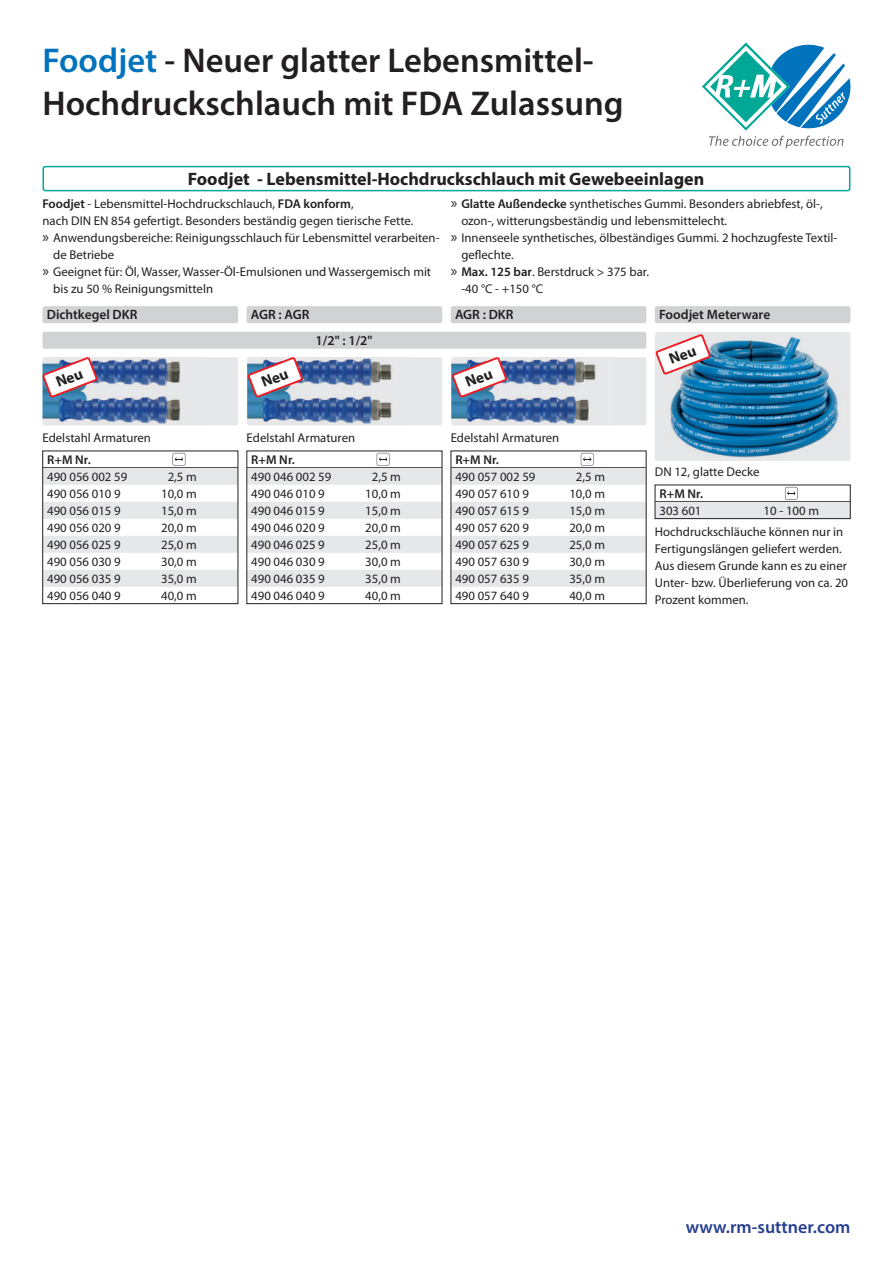
<style>
.page{position:relative;width:893px;height:1263px;background:#fff}
.page>*{position:absolute;margin:0;border:0;box-sizing:border-box;transform-origin:0 0}
.t1{font:600 34.5px/42.5px "Myriad Pro";color:#231f20}
.t2{font:700 18px "Myriad Pro";color:#231f20}
.t3{font:600 18px "Myriad Pro";color:#253f8e}
.t4{font:600 13.5px "Myriad Pro";color:#231f20}
.t5{font:12.75px/17px "Myriad Pro";color:#231f20}
.t6{font:600 12.75px "Myriad Pro";letter-spacing:.005em;color:#231f20}
.s1{color:#0073bc}
.s2{font-weight:600}
.s3{font-size:15.75px}
</style>
<div class="page">
<svg style="left:702px;top:43px;width:148px;height:106px"></svg>
<div style="left:43px;top:357px;width:195px;height:68px;background:#e6e7e9;border-radius:2px"></div>
<img style="left:43px;top:358px;width:137px;height:67px">
<div style="left:247px;top:357px;width:195px;height:68px;background:#e6e7e9;border-radius:2px"></div>
<img style="left:247px;top:358px;width:145px;height:67px">
<div style="left:451px;top:357px;width:195px;height:68px;background:#e6e7e9;border-radius:2px"></div>
<img style="left:451px;top:358px;width:145px;height:66px">
<div style="left:43px;top:166px;width:807px;height:25px;border:2px solid #00a895;border-radius:2px"></div>
<div style="left:43px;top:332px;width:603px;height:17px;background:#d1d2d4;border-radius:2px"></div>
<div style="left:43px;top:306px;width:195px;height:17px;background:#d1d2d4;border-radius:2px"></div>
<div style="left:247px;top:306px;width:195px;height:17px;background:#d1d2d4;border-radius:2px"></div>
<div style="left:451px;top:306px;width:195px;height:17px;background:#d1d2d4;border-radius:2px"></div>
<hr style="left:43px;top:467px;width:195px;height:1px;background:#231f20">
<div style="left:43px;top:468px;width:195px;height:17px;background:#e6e7e9"></div>
<div style="left:43px;top:502px;width:195px;height:17px;background:#e6e7e9"></div>
<div style="left:43px;top:536px;width:195px;height:17px;background:#e6e7e9"></div>
<div style="left:43px;top:570px;width:195px;height:17px;background:#e6e7e9"></div>
<svg style="left:173px;top:453px;width:12px;height:13px"></svg>
<hr style="left:655px;top:501px;width:195px;height:1px;background:#231f20">
<div style="left:655px;top:502px;width:195px;height:17px;background:#e6e7e9"></div>
<svg style="left:785px;top:487px;width:13px;height:13px"></svg>
<div style="left:655px;top:485px;width:195px;height:34px;border:1px solid #231f20"></div>
<hr style="left:247px;top:467px;width:195px;height:1px;background:#231f20">
<div style="left:247px;top:468px;width:195px;height:17px;background:#e6e7e9"></div>
<div style="left:247px;top:502px;width:195px;height:17px;background:#e6e7e9"></div>
<div style="left:247px;top:536px;width:195px;height:17px;background:#e6e7e9"></div>
<div style="left:247px;top:570px;width:195px;height:17px;background:#e6e7e9"></div>
<svg style="left:377px;top:453px;width:12px;height:13px"></svg>
<hr style="left:451px;top:467px;width:195px;height:1px;background:#231f20">
<div style="left:451px;top:468px;width:195px;height:17px;background:#e6e7e9"></div>
<div style="left:451px;top:502px;width:195px;height:17px;background:#e6e7e9"></div>
<div style="left:451px;top:536px;width:195px;height:17px;background:#e6e7e9"></div>
<div style="left:451px;top:570px;width:195px;height:17px;background:#e6e7e9"></div>
<svg style="left:581px;top:453px;width:13px;height:13px"></svg>
<div style="left:655px;top:306px;width:195px;height:17px;background:#d1d2d4;border-radius:2px"></div>
<div style="left:655px;top:333px;width:195px;height:128px;background:#e6e7e9;border-radius:2px"></div>
<img style="left:670px;top:337px;width:169px;height:121px">
<svg style="left:42px;top:357px;width:57px;height:42px"></svg>
<svg style="left:248px;top:357px;width:56px;height:42px"></svg>
<svg style="left:452px;top:357px;width:56px;height:42px"></svg>
<svg style="left:655px;top:333px;width:57px;height:43px"></svg>
<h1 class="t1" style="left:43px;top:39px;width:583px"><span class="s1">Foodjet</span> - Neuer glatter Lebensmittel-<br>Hochdruckschlauch mit FDA Zulassung</h1>
<h2 class="t2" style="left:188px;top:167px;width:518px">Foodjet - Lebensmittel-Hochdruckschlauch mit Gewebeeinlagen</h2>
<p class="t5" style="left:43px;top:196px;width:313px"><span class="s2">Foodjet</span> - Lebensmittel-Hochdruckschlauch, <span class="s2">FDA konform</span>,</p>
<p class="t5" style="left:43px;top:213px;width:372px">nach DIN EN 854 gefertigt. Besonders beständig gegen tierische Fette.</p>
<p class="t5" style="left:43px;top:230px;width:399px"><span class="s3">»</span> Anwendungsbereiche: Reinigungsschlauch für Lebensmittel verarbeiten-</p>
<p class="t5" style="left:53px;top:247px;width:63px">de Betriebe</p>
<p class="t5" style="left:43px;top:264px;width:390px"><span class="s3">»</span> Geeignet für: Öl, Wasser, Wasser-Öl-Emulsionen und Wassergemisch mit</p>
<p class="t5" style="left:53px;top:281px;width:161px">bis zu 50 % Reinigungsmitteln</p>
<p class="t5" style="left:451px;top:196px;width:373px"><span class="s3">»</span> <span class="s2">Glatte Außendecke</span> synthetisches Gummi. Besonders abriebfest, öl-,</p>
<p class="t5" style="left:461px;top:213px;width:267px">ozon-, witterungsbeständig und lebensmittelecht.</p>
<p class="t5" style="left:451px;top:230px;width:388px"><span class="s3">»</span> Innenseele synthetisches, ölbeständiges Gummi. 2 hochzugfeste Textil-</p>
<p class="t5" style="left:461px;top:247px;width:54px">geflechte.</p>
<p class="t5" style="left:451px;top:264px;width:200px"><span class="s3">»</span> <span class="s2">Max. 125 bar</span>. Berstdruck &gt; 375 bar.</p>
<p class="t5" style="left:461px;top:281px;width:83px">-40 °C - +150 °C</p>
<p class="t4" style="left:47px;top:306px;width:92px">Dichtkegel DKR</p>
<p class="t4" style="left:251px;top:306px;width:60px">AGR : AGR</p>
<p class="t4" style="left:455px;top:306px;width:60px">AGR : DKR</p>
<p class="t4" style="left:316px;top:332px;width:58px">1/2" : 1/2"</p>
<p class="t5" style="left:43px;top:430px;width:110px">Edelstahl Armaturen</p>
<p class="t5" style="left:247px;top:430px;width:110px">Edelstahl Armaturen</p>
<p class="t5" style="left:451px;top:430px;width:110px">Edelstahl Armaturen</p>
<p class="t6" style="left:47px;top:451px;width:45px">R+M Nr.</p>
<p class="t5" style="left:47px;top:468px;width:82px">490 056 002 59</p>
<p class="t5" style="left:168px;top:468px;width:31px">2,5 m</p>
<p class="t5" style="left:47px;top:485px;width:75px">490 056 010 9</p>
<p class="t5" style="left:161px;top:485px;width:37px">10,0 m</p>
<p class="t5" style="left:47px;top:502px;width:75px">490 056 015 9</p>
<p class="t5" style="left:161px;top:502px;width:37px">15,0 m</p>
<p class="t5" style="left:47px;top:519px;width:75px">490 056 020 9</p>
<p class="t5" style="left:161px;top:519px;width:37px">20,0 m</p>
<p class="t5" style="left:47px;top:536px;width:75px">490 056 025 9</p>
<p class="t5" style="left:161px;top:536px;width:37px">25,0 m</p>
<p class="t5" style="left:47px;top:553px;width:75px">490 056 030 9</p>
<p class="t5" style="left:161px;top:553px;width:37px">30,0 m</p>
<p class="t5" style="left:47px;top:570px;width:75px">490 056 035 9</p>
<p class="t5" style="left:161px;top:570px;width:37px">35,0 m</p>
<p class="t5" style="left:47px;top:587px;width:75px">490 056 040 9</p>
<p class="t5" style="left:161px;top:587px;width:37px">40,0 m</p>
<p class="t6" style="left:251px;top:451px;width:45px">R+M Nr.</p>
<p class="t5" style="left:251px;top:468px;width:82px">490 046 002 59</p>
<p class="t5" style="left:372px;top:468px;width:31px">2,5 m</p>
<p class="t5" style="left:251px;top:485px;width:75px">490 046 010 9</p>
<p class="t5" style="left:365px;top:485px;width:37px">10,0 m</p>
<p class="t5" style="left:251px;top:502px;width:75px">490 046 015 9</p>
<p class="t5" style="left:365px;top:502px;width:37px">15,0 m</p>
<p class="t5" style="left:251px;top:519px;width:75px">490 046 020 9</p>
<p class="t5" style="left:365px;top:519px;width:37px">20,0 m</p>
<p class="t5" style="left:251px;top:536px;width:75px">490 046 025 9</p>
<p class="t5" style="left:365px;top:536px;width:37px">25,0 m</p>
<p class="t5" style="left:251px;top:553px;width:75px">490 046 030 9</p>
<p class="t5" style="left:365px;top:553px;width:37px">30,0 m</p>
<p class="t5" style="left:251px;top:570px;width:75px">490 046 035 9</p>
<p class="t5" style="left:365px;top:570px;width:37px">35,0 m</p>
<p class="t5" style="left:251px;top:587px;width:75px">490 046 040 9</p>
<p class="t5" style="left:365px;top:587px;width:37px">40,0 m</p>
<p class="t6" style="left:455px;top:451px;width:45px">R+M Nr.</p>
<p class="t5" style="left:455px;top:468px;width:82px">490 057 002 59</p>
<p class="t5" style="left:576px;top:468px;width:31px">2,5 m</p>
<p class="t5" style="left:455px;top:485px;width:75px">490 057 610 9</p>
<p class="t5" style="left:569px;top:485px;width:37px">10,0 m</p>
<p class="t5" style="left:455px;top:502px;width:75px">490 057 615 9</p>
<p class="t5" style="left:569px;top:502px;width:37px">15,0 m</p>
<p class="t5" style="left:455px;top:519px;width:75px">490 057 620 9</p>
<p class="t5" style="left:569px;top:519px;width:37px">20,0 m</p>
<p class="t5" style="left:455px;top:536px;width:75px">490 057 625 9</p>
<p class="t5" style="left:569px;top:536px;width:37px">25,0 m</p>
<p class="t5" style="left:455px;top:553px;width:75px">490 057 630 9</p>
<p class="t5" style="left:569px;top:553px;width:37px">30,0 m</p>
<p class="t5" style="left:455px;top:570px;width:75px">490 057 635 9</p>
<p class="t5" style="left:569px;top:570px;width:37px">35,0 m</p>
<p class="t5" style="left:455px;top:587px;width:75px">490 057 640 9</p>
<p class="t5" style="left:569px;top:587px;width:37px">40,0 m</p>
<p class="t4" style="left:659px;top:306px;width:113px">Foodjet Meterware</p>
<p class="t5" style="left:655px;top:464px;width:106px">DN 12, glatte Decke</p>
<p class="t6" style="left:659px;top:485px;width:45px">R+M Nr.</p>
<p class="t5" style="left:659px;top:502px;width:43px">303 601</p>
<p class="t5" style="left:764px;top:502px;width:57px">10 - 100 m</p>
<p class="t5" style="left:655px;top:523px;width:195px">Hochdruckschläuche können nur in<br>Fertigungslängen geliefert werden.<br>Aus diesem Grunde kann es zu einer<br>Unter- bzw. Überlieferung von ca. 20<br>Prozent kommen.</p>
<h2 class="t3" style="left:686px;top:1215px;width:166px">www.rm-suttner.com</h2>
</div>
